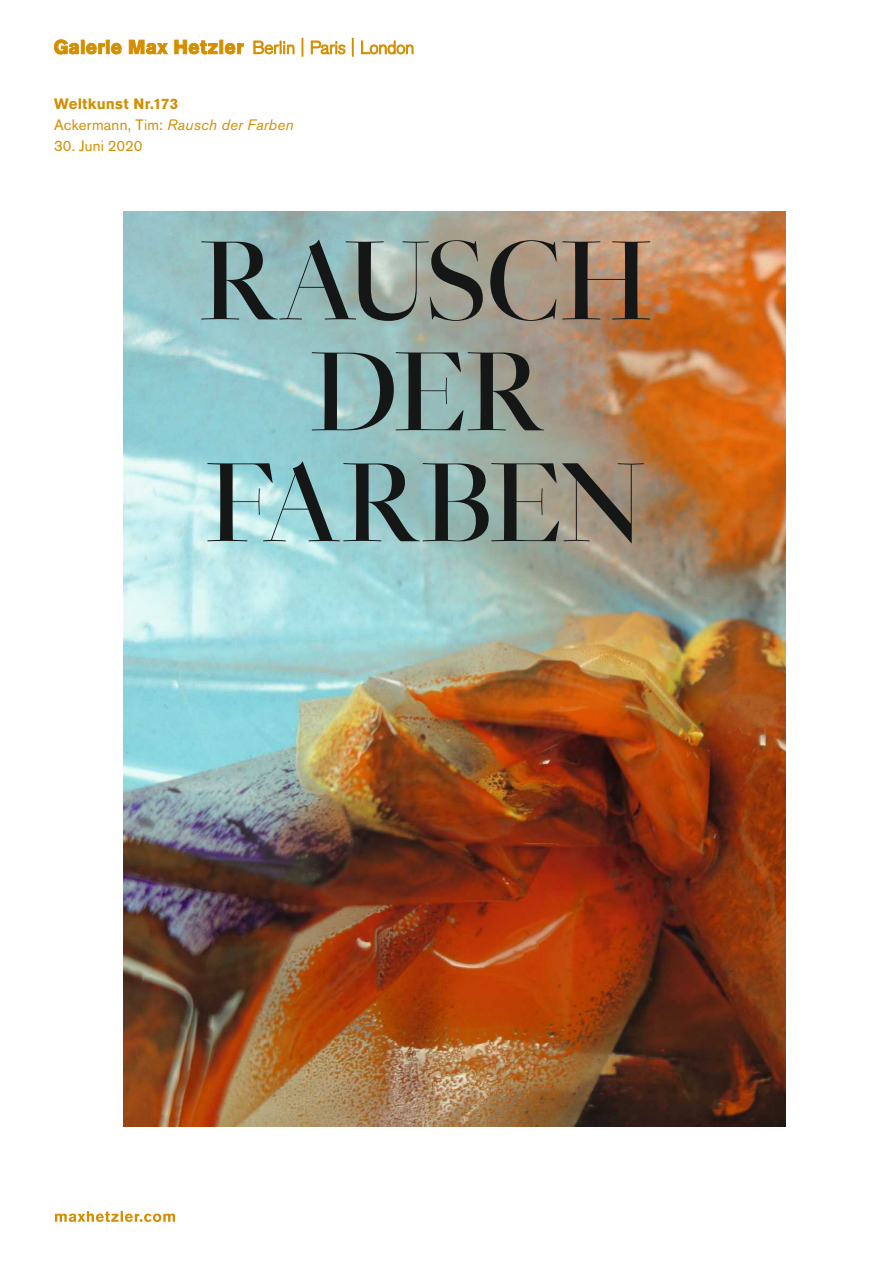
<style>
.page{position:relative;width:893px;height:1263px;background:#fff}
.page>*{position:absolute;margin:0;border:0;box-sizing:border-box;transform-origin:0 0}
.t1{font:123px/110.9px "Genath Display";letter-spacing:-.04em;color:#151616;text-align:center}
.t2{font:700 15px/21px "Akzidenz Grotesk BE";letter-spacing:.015em;color:#d48e00}
.t3{font:15px "Akzidenz Grotesk BE";color:#d48e00}
.s1{font-weight:400}
.s2{font-weight:400;font-style:italic}
</style>
<div class="page">
<svg style="left:55px;top:1211px;width:120px;height:11px"></svg>
<svg style="left:54px;top:38px;width:360px;height:19px"></svg>
<img style="left:123px;top:212px;width:662px;height:914px">
<p class="t2" style="left:54px;top:93px;width:241px">Weltkunst Nr.173<br><span class="s1">Ackermann, Tim:</span> <span class="s2">Rausch der Farben</span></p>
<p class="t3" style="left:54px;top:136px;width:90px">30. Juni 2020</p>
<h1 class="t1" style="left:199px;top:222px;width:455px">RAUSCH<br>DER<br>FARBEN</h1>
</div>
